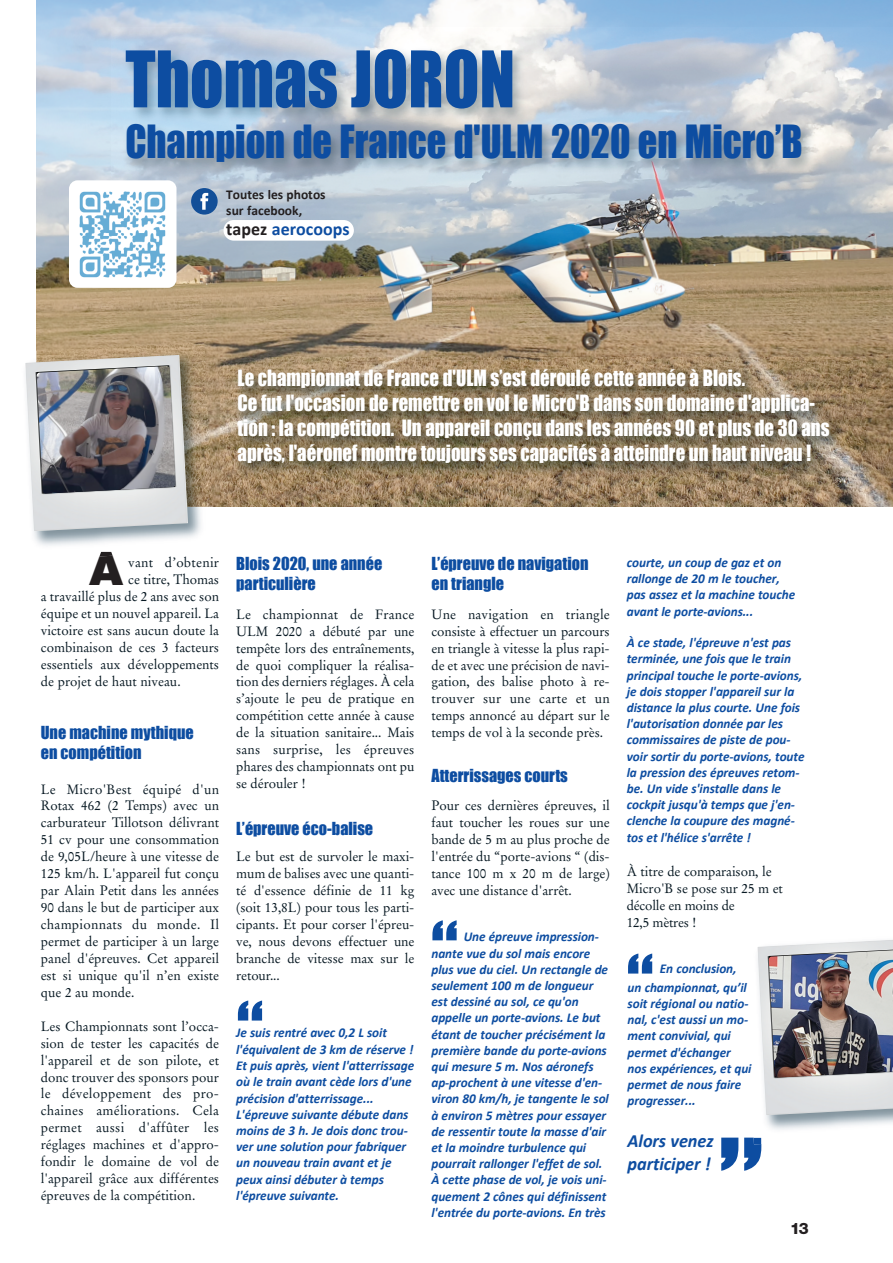
<style>
.page{position:relative;width:893px;height:1263px;background:#fff}
.page>*{position:absolute;margin:0;border:0;box-sizing:border-box;transform-origin:0 0}
.t1{font:129.6px "Impact";color:#0d4da1}
.t2{font:78.3px "Impact";color:#0d4da1}
.t3{font:72px "Impact";color:#0d4da1;scale:.91 1}
.t4{font:900 46.5px "Helvetica Neue";color:#231f20}
.t5{font:42px "Impact";color:#0d4da1;scale:.91 1}
.t6{font:20.55px/24.8px "Impact";color:#fff;scale:.91 1}
.t7{font:italic 700 18.75px/22.5px "Calibri";letter-spacing:-.005em;color:#0d4da1}
.t8{font:700 18px "Calibri";color:#0d4da1}
.t9{font:16.5px/19.8px "Impact";color:#0d4da1}
.t10{font:800 15.75px "Helvetica Neue";color:#231f20}
.t11{font:13.5px/17px "Stempel Garamond";color:#071822;text-align:justify}
.t12{font:italic 700 13.5px/16.2px "Calibri";letter-spacing:-.005em;color:#0d4da1}
.t13{font:700 13.5px/16.2px "Calibri";color:#231f20}
.t14{font:13.5px "Stempel Garamond";letter-spacing:.02em;color:#071822}
.s1{color:#231f20}
</style>
<div class="page">
<img style="left:37px;top:0;width:856px;height:507px">
<img style="left:220px;top:358px;width:645px;height:149px">
<img style="left:112px;top:27px;width:781px;height:206px">
<img style="left:753px;top:1115px;width:140px;height:29px">
<svg style="left:754px;top:1137px;width:7px;height:7px"></svg>
<img style="left:757px;top:939px;width:136px;height:176px">
<img style="left:769px;top:950px;width:124px;height:128px">
<div style="left:191px;top:188px;width:27px;height:27px;background:#134f98;border-radius:50%"></div>
<svg style="left:200px;top:193px;width:8px;height:17px"></svg>
<img style="left:69px;top:180px;width:108px;height:108px;border-radius:9px">
<div style="left:223px;top:220px;width:131px;height:21px;background:#fff;border-radius:10px"></div>
<img style="left:33px;top:351px;width:182px;height:201px">
<img style="left:37px;top:342px;width:176px;height:165px">
<img style="left:99px;top:552px;width:14px;height:5px">
<img style="left:25px;top:355px;width:163px;height:176px">
<img style="left:37px;top:366px;width:139px;height:128px">
<h3 class="t3" style="left:125px;top:35px;width:430px">thomas JOrON</h3>
<h3 class="t5" style="left:125px;top:116px;width:746px">Champion de France d'ULM 2020 en Micro’B</h3>
<p class="t13" style="left:226px;top:186px;width:101px">toutes les photos sur facebook,</p>
<h3 class="t8" style="left:226px;top:217px;width:125px"><span class="s1">tapez</span> aerocoops</h3>
<p class="t6" style="left:238px;top:366px;width:652px">Le championnat de France d'ULM s’est déroulé cette année à Blois.<br>Ce fut l'occasion de remettre en vol le Micro'B dans son domaine d'applica&shy;tion : la compétition. Un appareil conçu dans les années 90 et plus de 30 ans après, l'aéronef montre toujours ses capacités à atteindre un haut niveau !</p>
<h3 class="t4" style="left:89px;top:552px;width:35px">A</h3>
<p class="t14" style="left:128px;top:557px;width:92px">vant d’obtenir</p>
<p class="t11" style="left:128px;top:572px;width:92px">ce titre, Thomas</p>
<p class="t11" style="left:41px;top:589px;width:180px">a travaillé plus de 2 ans avec son</p>
<p class="t11" style="left:41px;top:606px;width:180px">équipe et un nouvel appareil. La</p>
<p class="t11" style="left:41px;top:623px;width:180px">victoire est sans aucun doute la</p>
<p class="t11" style="left:41px;top:640px;width:180px">combinaison de ces 3 facteurs</p>
<p class="t11" style="left:41px;top:657px;width:180px">essentiels aux développements</p>
<p class="t11" style="left:41px;top:674px;width:141px">de projet de haut niveau.</p>
<p class="t9" style="left:41px;top:723px;width:155px">Une machine mythique en compétition</p>
<p class="t11" style="left:41px;top:781px;width:180px">Le Micro'Best équipé d'un Rotax 462 (2 Temps) avec un carburateur Tillotson délivrant 51 cv pour une consommation de 9,05L/heure à une vitesse de 125 km/h. L'appareil fut conçu par Alain Petit dans les années 90 dans le but de participer aux championnats du monde. Il permet de participer à un large panel d'épreuves. Cet appareil est si unique qu'il n’en existe que 2 au monde.</p>
<p class="t11" style="left:41px;top:1019px;width:180px">Les Championnats sont l’occa&shy;sion de tester les capacités de l'appareil et de son pilote, et donc trouver des sponsors pour le développement des pro&shy;chaines améliorations. Cela permet aussi d'affûter les réglages machines et d'appro&shy;fondir le domaine de vol de l'appareil grâce aux différentes épreuves de la compétition.</p>
<p class="t9" style="left:236px;top:553px;width:148px">Blois 2020, une année particulière</p>
<p class="t11" style="left:236px;top:607px;width:180px">Le championnat de France ULM 2020 a débuté par une tempête lors des entraînements, de quoi compliquer la réalisa&shy;tion des derniers réglages. À cela s’ajoute le peu de pratique en compétition cette année à cause de la situation sanitaire... Mais sans surprise, les épreuves phares des championnats ont pu se dérouler !</p>
<p class="t9" style="left:236px;top:818px;width:139px">L’épreuve éco-balise</p>
<p class="t11" style="left:236px;top:849px;width:180px">Le but est de survoler le maxi&shy;mum de balises avec une quanti&shy;té d'essence définie de 11 kg (soit 13,8L) pour tous les parti&shy;cipants. Et pour corser l'épreu&shy;ve, nous devons effectuer une branche de vitesse max sur le retour...</p>
<h2 class="t2" style="left:237px;top:983px;width:28px">“</h2>
<p class="t12" style="left:236px;top:1024px;width:180px">Je suis rentré avec 0,2 L soit l'équivalent de 3 km de réserve !<br>Et puis après, vient l'atterrissage où le train avant cède lors d'une précision d'atterrissage...<br>L'épreuve suivante débute dans moins de 3 h. Je dois donc trou&shy;ver une solution pour fabriquer un nouveau train avant et je peux ainsi débuter à temps l'épreuve suivante.</p>
<p class="t9" style="left:431px;top:553px;width:159px">L’épreuve de navigation en triangle</p>
<p class="t11" style="left:431px;top:607px;width:180px">Une navigation en triangle consiste à effectuer un parcours en triangle à vitesse la plus rapi&shy;de et avec une précision de navi&shy;gation, des balise photo à re&shy;trouver sur une carte et un temps annoncé au départ sur le temps de vol à la seconde près.</p>
<p class="t9" style="left:431px;top:766px;width:138px">Atterrissages courts</p>
<p class="t11" style="left:431px;top:798px;width:180px">Pour ces dernières épreuves, il faut toucher les roues sur une bande de 5 m au plus proche de l'entrée du “porte-avions “ (dis&shy;tance 100 m x 20 m de large) avec une distance d'arrêt.</p>
<p class="t12" style="left:431px;top:928px;width:179px;text-indent:32px">Une épreuve impression&shy;nante vue du sol mais encore plus vue du ciel. Un rectangle de seulement 100 m de longueur est dessiné au sol, ce qu'on appelle un porte-avions. Le but étant de toucher précisément la première bande du porte-avions qui mesure 5 m. Nos aéronefs ap-prochent à une vitesse d'en&shy;viron 80 km/h, je tangente le sol à environ 5 mètres pour essayer de ressentir toute la masse d'air et la moindre turbulence qui pourrait rallonger l'effet de sol.<br>À cette phase de vol, je vois uni&shy;quement 2 cônes qui définissent l'entrée du porte-avions. En très</p>
<h2 class="t2" style="left:431px;top:903px;width:28px">“</h2>
<p class="t12" style="left:627px;top:554px;width:170px">courte, un coup de gaz et on rallonge de 20 m le toucher, pas assez et la machine touche avant le porte-avions...</p>
<p class="t12" style="left:627px;top:634px;width:179px">À ce stade, l'épreuve n'est pas terminée, une fois que le train principal touche le porte-avions, je dois stopper l'appareil sur la distance la plus courte. Une fois l'autorisation donnée par les commissaires de piste de pou&shy;voir sortir du porte-avions, toute la pression des épreuves retom&shy;be. Un vide s'installe dans le cockpit jusqu'à temps que j'en&shy;clenche la coupure des magné&shy;tos et l'hélice s'arrête !</p>
<p class="t11" style="left:627px;top:864px;width:158px;text-align:left">À titre de comparaison, le<br>Micro'B se pose sur 25 m et décolle en moins de<br>12,5 mètres !</p>
<h2 class="t2" style="left:627px;top:936px;width:28px">“</h2>
<p class="t12" style="left:628px;top:959px;width:121px;line-height:18.6px;text-indent:32px">En conclusion, un championnat, qu’il</p>
<p class="t12" style="left:628px;top:995px;width:125px">soit régional ou natio&shy;nal, c'est aussi un mo&shy;ment convivial, qui permet d'échanger nos expériences, et qui permet de nous faire progresser...</p>
<h3 class="t7" style="left:628px;top:1129px;width:88px">Alors venez participer !</h3>
<h1 class="t1" style="left:719px;top:1109px;width:46px">”</h1>
<p class="t10" style="left:790px;top:1223px;width:20px">13</p>
</div>
